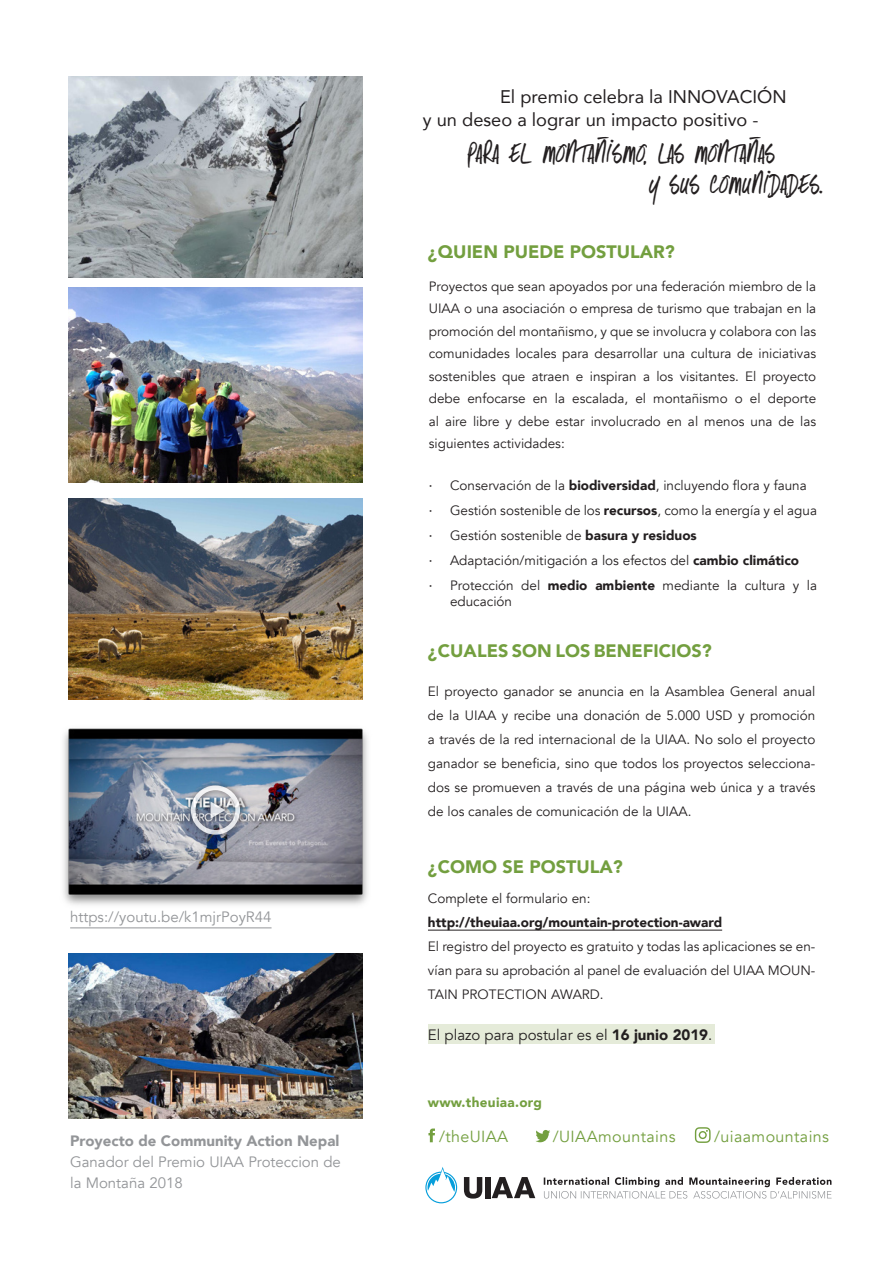
<style>
.page{position:relative;width:893px;height:1263px;background:#fff}
.page>*{position:absolute;margin:0;border:0;box-sizing:border-box;transform-origin:0 0}
.t1{font:28.2px/31px "DK Same Same But Different";color:#231f20}
.t2{font:18.3px "Avenir";color:#231f20}
.t3{font:900 18px "Avenir";color:#739f3f}
.Text{font:16.05px "Avenir";letter-spacing:.025em;color:#739f3f}
.t4{font:15px/21px "Avenir";color:#939598}
.t5{font:15px "Avenir";color:#231f20}
.t6{font:900 15px "Avenir";color:#939598}
.t7{font:13.5px/22.5px "Avenir";color:#231f20;text-align:justify}
.t8{font:900 13.5px "Avenir";color:#231f20}
.signature_address{font:900 13.5px "Avenir";letter-spacing:.025em;color:#739f3f}
.s1{font-weight:500}
.s2{font-weight:900}
</style>
<div class="page">
<div style="left:428px;top:1025px;width:286px;height:19px;background:#e5ebd9"></div>
<hr style="left:428px;top:930px;width:294px;height:1px;background:#231f20">
<svg style="left:536px;top:1130px;width:14px;height:12px"></svg>
<svg style="left:428px;top:1128px;width:7px;height:14px"></svg>
<svg style="left:695px;top:1127px;width:16px;height:16px"></svg>
<hr style="left:70px;top:927px;width:202px;height:1px;background:#939598">
<img style="left:63px;top:728px;width:305px;height:177px">
<img style="left:69px;top:499px;width:294px;height:200px">
<img style="left:69px;top:288px;width:294px;height:194px">
<img style="left:69px;top:77px;width:294px;height:200px">
<img style="left:69px;top:953px;width:294px;height:165px">
<div style="left:185px;top:779px;width:62px;height:63px;background:#231f20;opacity:.75"></div>
<svg style="left:191px;top:785px;width:49px;height:50px;background:#a5acb7"></svg>
<svg style="left:464px;top:1177px;width:18px;height:21px"></svg>
<div style="left:485px;top:1177px;width:6px;height:21px;background:#231f20"></div>
<svg style="left:492px;top:1177px;width:43px;height:21px"></svg>
<svg style="left:425px;top:1167px;width:32px;height:36px"></svg>
<svg style="left:544px;top:1177px;width:287px;height:21px"></svg>
<p class="t4" style="left:70px;top:906px;width:203px">https://youtu.be/k1mjrPoyR44</p>
<p class="t6" style="left:70px;top:1128px;width:271px">Proyecto de Community Action Nepal</p>
<p class="t4" style="left:70px;top:1152px;width:272px">Ganador del Premio UIAA Proteccion de la Montaña 2018</p>
<p class="t2" style="left:500px;top:82px;width:288px">El premio celebra la INNOVACIÓN</p>
<p class="t1" style="left:649px;top:136px;width:177px;text-indent:-181px">para el montañismo, las montañas<br>y sus comunidades.</p>
<p class="t2" style="left:423px;top:105px;width:337px">y un deseo a lograr un impacto positivo -</p>
<p class="t3" style="left:428px;top:237px;width:248px">¿QUIEN PUEDE POSTULAR?</p>
<p class="t7" style="left:429px;top:275px;width:389px">Proyectos que sean apoyados por una federación miembro de la UIAA o una asociación o empresa de turismo que trabajan en la promoción del montañismo, y que se involucra y colabora con las comunidades locales para desarrollar una cultura de iniciativas sostenibles que atraen e inspiran a los visitantes. El proyecto debe enfocarse en la escalada, el montañismo o el deporte al aire libre y debe estar involucrado en al menos una de las siguientes actividades:</p>
<p class="t7" style="left:429px;top:474px;width:379px"><span class="s1">·</span> Conservación de la <span class="s2">biodiversidad</span>, incluyendo flora y fauna</p>
<p class="t7" style="left:429px;top:499px;width:390px"><span class="s1">·</span> Gestión sostenible de los <span class="s2">recursos</span>, como la energía y el agua</p>
<p class="t7" style="left:429px;top:524px;width:269px"><span class="s1">·</span> Gestión sostenible de <span class="s2">basura y residuos</span></p>
<p class="t7" style="left:429px;top:549px;width:372px"><span class="s1">·</span> Adaptación/mitigación a los efectos del <span class="s2">cambio climático</span></p>
<p class="t7" style="left:450px;top:577px;width:368px;line-height:16.5px;text-indent:-21px"><span class="s1">·</span> Protección del <span class="s2">medio ambiente</span> mediante la cultura y la educación</p>
<p class="t3" style="left:428px;top:635px;width:285px">¿CUALES SON LOS BENEFICIOS?</p>
<p class="t7" style="left:428px;top:680px;width:389px;line-height:24px">El proyecto ganador se anuncia en la Asamblea General anual de la UIAA y recibe una donación de 5.000 USD y promoción a través de la red internacional de la UIAA. No solo el proyecto ganador se beneficia, sino que todos los proyectos selecciona&shy;dos se promueven a través de una página web única y a través de los canales de comunicación de la UIAA.</p>
<p class="t3" style="left:428px;top:851px;width:196px">¿COMO SE POSTULA?</p>
<p class="t7" style="left:428px;top:887px;width:164px">Complete el formulario en:</p>
<p class="t8" style="left:428px;top:911px;width:296px">http://theuiaa.org/mountain-protection-award</p>
<p class="t7" style="left:428px;top:935px;width:389px;line-height:24px">El registro del proyecto es gratuito y todas las aplicaciones se en&shy;vían para su aprobación al panel de evaluación del UIAA MOUN-TAIN PROTECTION AWARD.</p>
<p class="t5" style="left:428px;top:1026px;width:286px">El plazo para postular es el <span class="s2">16 junio 2019</span>.</p>
<p class="signature_address" style="left:428px;top:1091px;width:116px">www.theuiaa.org</p>
<p class="Text" style="left:439px;top:1127px;width:71px">/theUIAA</p>
<p class="Text" style="left:553px;top:1127px;width:124px">/UIAAmountains</p>
<p class="Text" style="left:714px;top:1127px;width:116px">/uiaamountains</p>
</div>
